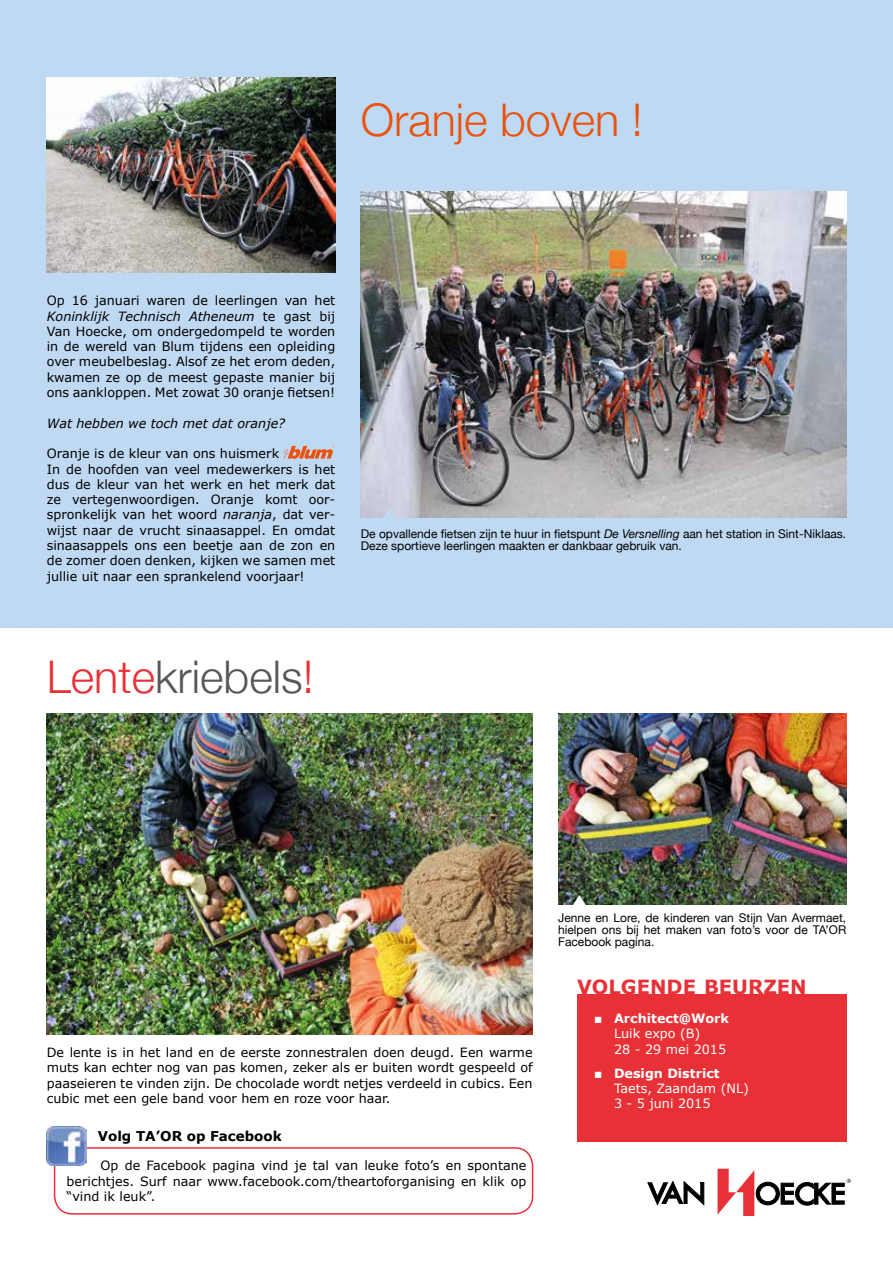
<style>
.page{position:relative;width:893px;height:1263px;background:#fff}
.page>*{position:absolute;margin:0;border:0;box-sizing:border-box;transform-origin:0 0}
.t1{font:300 45px "Helvetica Neue";color:#575756}
.t2{font:300 45px "Helvetica Neue";color:#e9530e}
.t3{font:700 19.5px "Verdana";color:#e73137}
.t4{font:700 13.5px "Verdana";color:#000}
.t5{font:12.75px/15.3px "Verdana";color:#000;text-align:justify}
.t6{font:12.75px/15.3px "Verdana";color:#fff}
.t7{font:italic 12.75px "Verdana";color:#000}
.t8{font:12px/12px "Helvetica Neue";color:#000}
.s1{font-style:italic}
.s2{color:#e73137}
.s3{font-weight:700}
</style>
<div class="page">
<div style="left:0;top:0;width:893px;height:627px;background:#c0d9f3"></div>
<img style="left:47px;top:78px;width:288px;height:194px">
<img style="left:361px;top:191px;width:485px;height:326px">
<svg style="left:284px;top:445px;width:51px;height:14px"></svg>
<svg style="left:382px;top:508px;width:15px;height:10px"></svg>
<img style="left:47px;top:713px;width:486px;height:321px">
<img style="left:558px;top:713px;width:288px;height:192px">
<svg style="left:572px;top:895px;width:15px;height:10px"></svg>
<div style="left:577px;top:994px;width:270px;height:148px;background:#e73137"></div>
<svg style="left:0;top:627px;width:893px;height:1px"></svg>
<svg style="left:648px;top:1181px;width:56px;height:24px"></svg>
<svg style="left:717px;top:1169px;width:134px;height:47px"></svg>
<div style="left:54px;top:1147px;width:479px;height:67px;border:2px solid #e73137;border-radius:18px"></div>
<img style="left:47px;top:1126px;width:39px;height:40px">
<h1 class="t2" style="left:361px;top:84px;width:283px">Oranje boven !</h1>
<p class="t5" style="left:47px;top:293px;width:290px">Op 16 januari waren de leerlingen van het <span class="s1">Koninklijk Technisch Atheneum</span> te gast bij Van Hoecke, om ondergedompeld te worden in de wereld van Blum tijdens een opleiding over meubelbeslag. Alsof ze het erom deden, kwamen ze op de meest gepaste manier bij ons aankloppen. Met zowat 30 oranje fietsen!</p>
<p class="t7" style="left:47px;top:414px;width:240px">Wat hebben we toch met dat oranje?</p>
<p class="t5" style="left:47px;top:446px;width:290px;text-align:left">Oranje is de kleur van ons huismerk<br>In de hoofden van veel medewerkers is het dus de kleur van het werk en het merk dat ze vertegenwoordigen. Oranje komt oor&shy;spronkelijk van het woord <span class="s1">naranja</span>, dat ver&shy;wijst naar de vrucht sinaasappel. En omdat sinaasappels ons een beetje aan de zon en de zomer doen denken, kijken we samen met jullie uit naar een sprankelend voorjaar!</p>
<p class="t8" style="left:361px;top:526px;width:487px">De opvallende fietsen zijn te huur in fietspunt <span class="s1">De Versnelling</span> aan het station in Sint-Niklaas.<br>Deze sportieve leerlingen maakten er dankbaar gebruik van.</p>
<h1 class="t1" style="left:47px;top:640px;width:268px"><span class="s2">Lente</span>kriebels<span class="s2">!</span></h1>
<p class="t8" style="left:558px;top:911px;width:290px;text-align:justify">Jenne en Lore, de kinderen van Stijn Van Avermaet, hielpen ons bij het maken van foto’s voor de TA’OR Facebook pagina.</p>
<h2 class="t3" style="left:577px;top:973px;width:231px">VOLGENDE BEURZEN</h2>
<p class="t5" style="left:47px;top:1045px;width:487px">De lente is in het land en de eerste zonnestralen doen deugd. Een warme muts kan echter nog van pas komen, zeker als er buiten wordt gespeeld of paaseieren te vinden zijn. De chocolade wordt netjes verdeeld in cubics. Een cubic met een gele band voor hem en roze voor haar.</p>
<p class="t4" style="left:98px;top:1126px;width:186px">Volg TA’OR op Facebook</p>
<p class="t5" style="left:67px;top:1158px;width:461px;text-indent:34px">Op de Facebook pagina vind je tal van leuke foto’s en spontane berichtjes. Surf naar www.facebook.com/theartoforganising en klik op “vind ik leuk”.</p>
<p class="t6" style="left:614px;top:1011px;width:117px;text-indent:-19px">■ <span class="s3">Architect@Work<br></span>Luik expo (B)<br>28 - 29 mei 2015</p>
<p class="t6" style="left:614px;top:1065px;width:136px;text-indent:-19px">■ <span class="s3">Design District<br></span>Taets, Zaandam (NL)<br>3 - 5 juni 2015</p>
</div>
